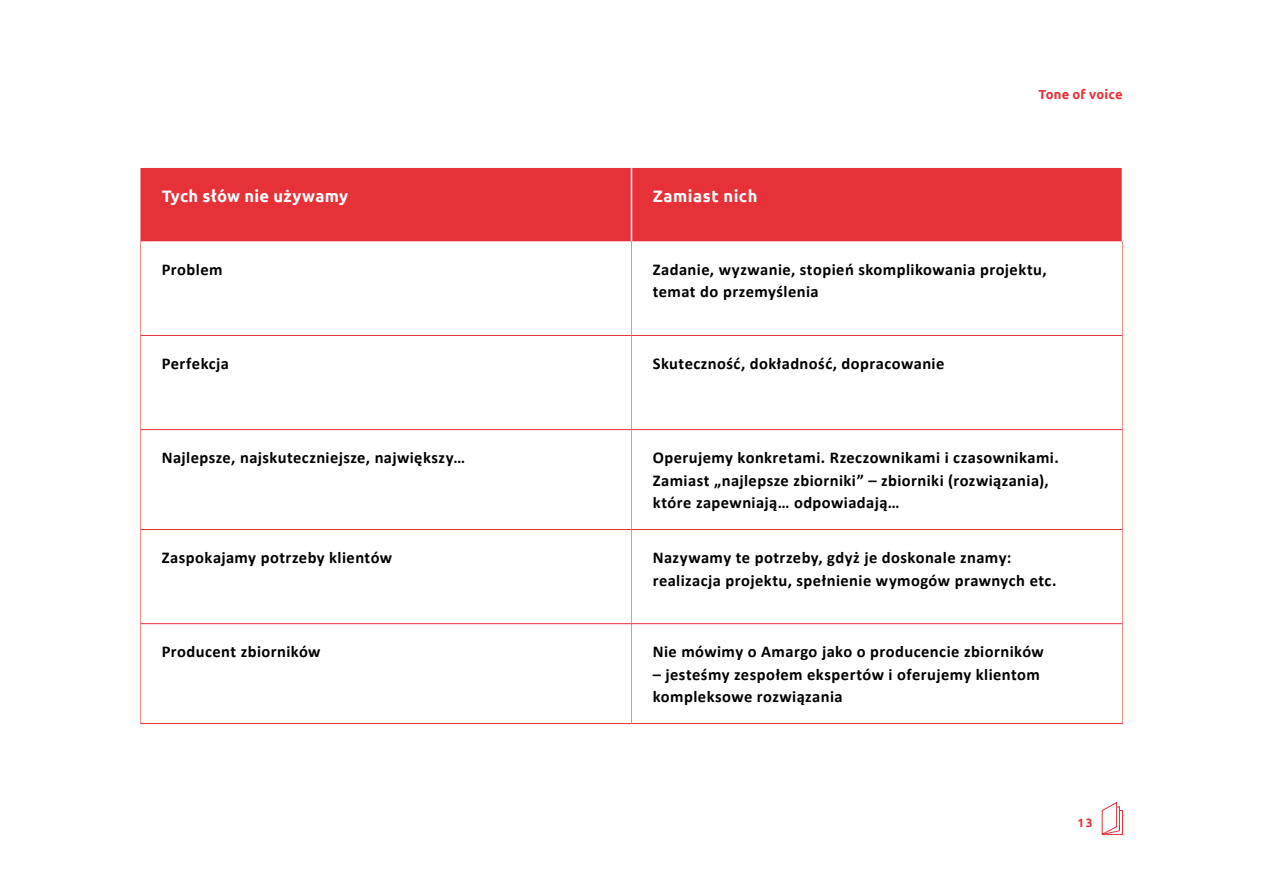
<style>
.page{position:relative;width:1263px;height:893px;background:#fff}
.page>*{position:absolute;margin:0;border:0;box-sizing:border-box;transform-origin:0 0}
.t1{font:700 16.5px/22.5px "Calibri";letter-spacing:.025em;color:#000}
.t2{font:700 16.5px "Ubuntu";letter-spacing:.025em;color:#fff}
.t3{font:700 13.05px "Ubuntu";letter-spacing:.015em;color:#e73139}
.t4{font:700 12px "Ubuntu";color:#e73139}
</style>
<div class="page">
<svg style="left:1101px;top:802px;width:22px;height:33px"></svg>
<div style="left:141px;top:168px;width:981px;height:73px;background:#e73139"></div>
<hr style="left:631px;top:168px;width:1px;height:73px;background:#fff">
<hr style="left:140px;top:241px;width:1px;height:94px;background:#f29081">
<hr style="left:631px;top:241px;width:1px;height:94px;background:#f29081">
<hr style="left:1122px;top:241px;width:1px;height:94px;background:#f29081">
<hr style="left:140px;top:335px;width:1px;height:95px;background:#f29081">
<hr style="left:631px;top:336px;width:1px;height:93px;background:#f29081">
<hr style="left:1122px;top:335px;width:1px;height:95px;background:#f29081">
<hr style="left:140px;top:430px;width:1px;height:99px;background:#f29081">
<hr style="left:631px;top:430px;width:1px;height:99px;background:#f29081">
<hr style="left:1122px;top:430px;width:1px;height:99px;background:#f29081">
<hr style="left:140px;top:529px;width:1px;height:95px;background:#f29081">
<hr style="left:631px;top:530px;width:1px;height:93px;background:#f29081">
<hr style="left:1122px;top:529px;width:1px;height:95px;background:#f29081">
<hr style="left:140px;top:624px;width:1px;height:99px;background:#f29081">
<hr style="left:631px;top:624px;width:1px;height:99px;background:#f29081">
<hr style="left:1122px;top:624px;width:1px;height:99px;background:#f29081">
<hr style="left:141px;top:335px;width:490px;height:1px;background:#e73139">
<hr style="left:631px;top:335px;width:491px;height:1px;background:#e73139">
<hr style="left:141px;top:429px;width:490px;height:1px;background:#e73139">
<hr style="left:631px;top:429px;width:491px;height:1px;background:#e73139">
<hr style="left:141px;top:529px;width:490px;height:1px;background:#e73139">
<hr style="left:631px;top:529px;width:491px;height:1px;background:#e73139">
<hr style="left:141px;top:623px;width:490px;height:1px;background:#e73139">
<hr style="left:631px;top:623px;width:491px;height:1px;background:#e73139">
<hr style="left:140px;top:723px;width:491px;height:1px;background:#e73139">
<hr style="left:631px;top:723px;width:492px;height:1px;background:#e73139">
<p class="t2" style="left:162px;top:186px;width:188px">Tych słów nie używamy</p>
<p class="t2" style="left:653px;top:186px;width:106px">Zamiast nich</p>
<p class="t3" style="left:1038px;top:87px;width:86px">Tone of voice</p>
<p class="t1" style="left:162px;top:258px;width:62px">Problem</p>
<p class="t1" style="left:653px;top:258px;width:395px">Zadanie, wyzwanie, stopień skomplikowania projektu, temat do przemyślenia</p>
<p class="t1" style="left:162px;top:352px;width:69px">Perfekcja</p>
<p class="t1" style="left:653px;top:352px;width:293px">Skuteczność, dokładność, dopracowanie</p>
<p class="t1" style="left:162px;top:446px;width:305px">Najlepsze, najskuteczniejsze, największy…</p>
<p class="t1" style="left:653px;top:446px;width:407px">Operujemy konkretami. Rzeczownikami i czasownikami.<br>Zamiast „najlepsze zbiorniki” – zbiorniki (rozwiązania), które zapewniają… odpowiadają…</p>
<p class="t1" style="left:162px;top:546px;width:232px">Zaspokajamy potrzeby klientów</p>
<p class="t1" style="left:653px;top:546px;width:405px">Nazywamy te potrzeby, gdyż je doskonale znamy: realizacja projektu, spełnienie wymogów prawnych etc.</p>
<p class="t1" style="left:162px;top:640px;width:160px">Producent zbiorników</p>
<p class="t1" style="left:653px;top:640px;width:393px">Nie mówimy o Amargo jako o producencie zbiorników</p>
<p class="t1" style="left:653px;top:663px;width:389px">– jesteśmy zespołem ekspertów i oferujemy klientom kompleksowe rozwiązania</p>
<p class="t4" style="left:1077px;top:815px;width:17px">13</p>
</div>
